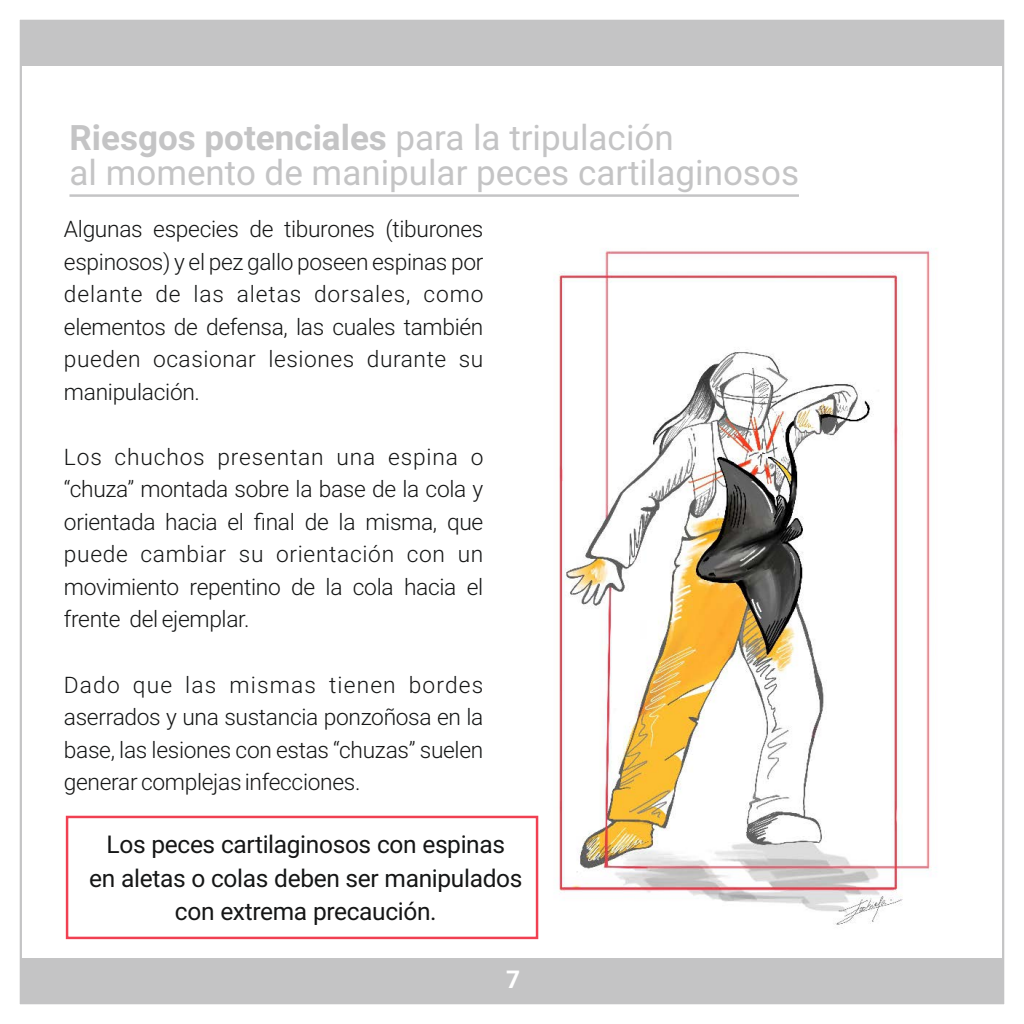
<style>
.page{position:relative;width:1024px;height:1024px;background:#fff}
.page>*{position:absolute;margin:0;border:0;box-sizing:border-box;transform-origin:0 0}
.t1{font:35px/34.1px "Roboto";color:#c4c4c5}
.t2{font:24.5px/33.4px "Roboto";letter-spacing:-.015em;color:#151616;text-align:center}
.t3{font:700 24.5px "Roboto";color:#fff}
.t4{font:300 22.75px/32.6px "Roboto";letter-spacing:-.015em;color:#151616;text-align:justify}
.s1{font-weight:700}
</style>
<div class="page">
<div style="left:21px;top:958px;width:982px;height:45px;background:#c4c4c5"></div>
<div style="left:21px;top:21px;width:982px;height:44px;background:#c4c4c5"></div>
<hr style="left:69px;top:194px;width:730px;height:3px;background:#c4c4c5">
<img style="left:530px;top:248px;width:407px;height:690px">
<div style="left:66px;top:815px;width:472px;height:124px;border:2px solid #f14052"></div>
<h1 class="t1" style="left:69px;top:125px;width:731px"><span class="s1">Riesgos potenciales</span> para la tripulación<br>al momento de manipular peces cartilaginosos</h1>
<p class="t4" style="left:64px;top:215px;width:421px">Algunas especies de tiburones (tiburones espinosos) y el pez gallo poseen espinas por delante de las aletas dorsales, como elementos de defensa, las cuales también pueden ocasionar lesiones durante su manipulación.</p>
<p class="t4" style="left:64px;top:443px;width:421px">Los chuchos presentan una espina o “chuza” montada sobre la base de la cola y orientada hacia el final de la misma, que puede cambiar su orientación con un movimiento repentino de la cola hacia el frente del ejemplar.</p>
<p class="t4" style="left:64px;top:670px;width:421px">Dado que las mismas tienen bordes aserrados y una sustancia ponzoñosa en la base, las lesiones con estas “chuzas” suelen generar complejas infecciones.</p>
<p class="t2" style="left:89px;top:830px;width:434px">Los peces cartilaginosos con espinas<br>en aletas o colas deben ser manipulados con extrema precaución.</p>
<p class="t3" style="left:506px;top:970px;width:16px">7</p>
</div>
